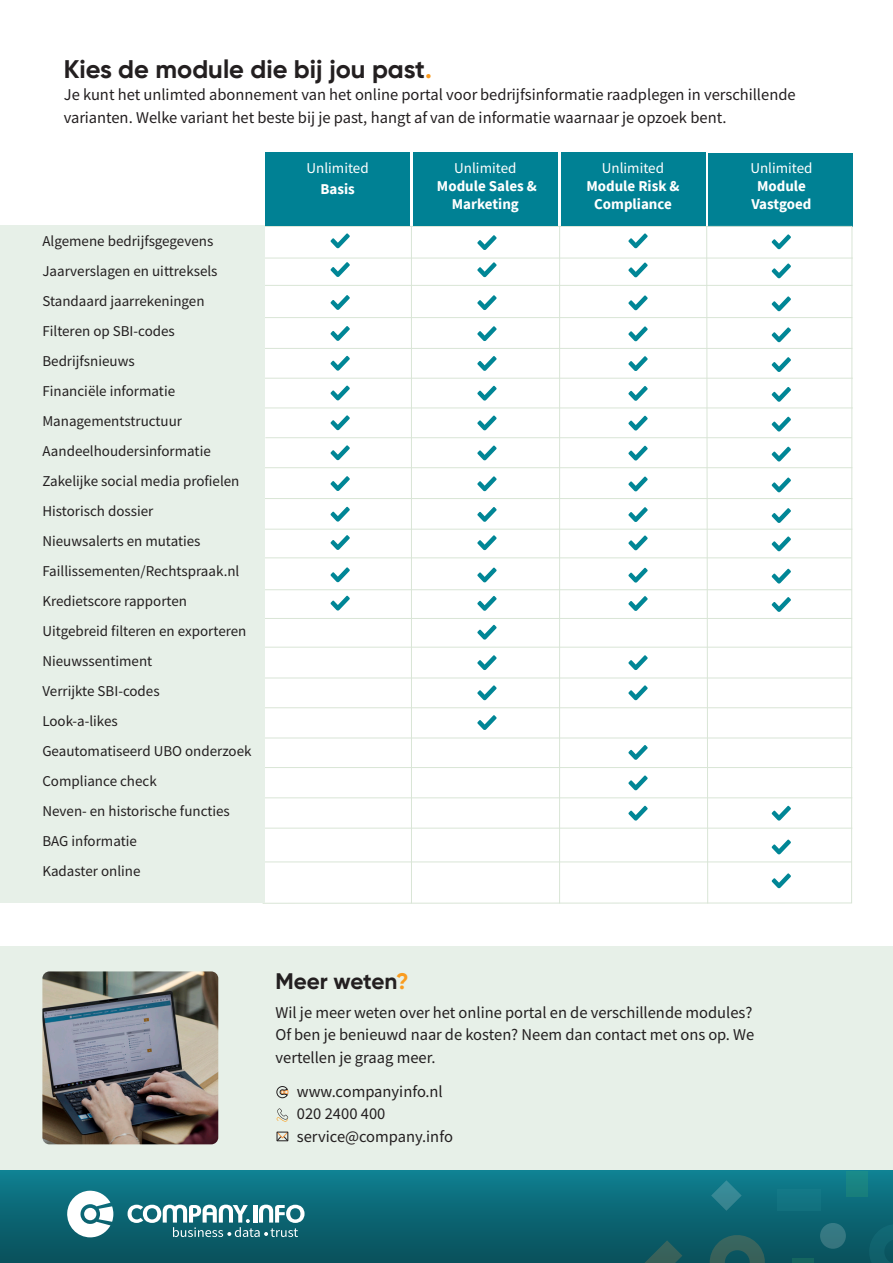
<style>
.page{position:relative;width:893px;height:1263px;background:#fff}
.page>*{position:absolute;margin:0;border:0;box-sizing:border-box;transform-origin:0 0}
.Platte_tekst{font:700 25.5px "Gilroy";color:#231f20}
.Platte_tekst-2{font:700 22.5px "Gilroy";letter-spacing:-.005em;color:#231f20}
.Platte_tekst-3{font:16.5px/22.5px "Source Sans Variable";color:#231f20}
.t1{font:15px "Source Sans Pro";color:#231f20}
.t2{font:700 15px/18px "Source Sans Pro";color:#fff;text-align:center}
.t3{font:15px/18px "Source Sans Pro";color:#fff;text-align:center}
.s1{color:#fa991c}
.s2{font-weight:700}
.s3{color:#fa9c1f}
</style>
<div class="page">
<div style="left:0;top:946px;width:893px;height:225px;background:#e7f0e8"></div>
<hr style="left:261px;top:862px;width:591px;height:1px;background:#d9e5d6">
<hr style="left:262px;top:828px;width:590px;height:1px;background:#d9e5d6">
<hr style="left:262px;top:797px;width:590px;height:1px;background:#d9e5d6">
<hr style="left:262px;top:767px;width:590px;height:1px;background:#d9e5d6">
<hr style="left:261px;top:738px;width:591px;height:1px;background:#d9e5d6">
<hr style="left:262px;top:707px;width:590px;height:1px;background:#d9e5d6">
<hr style="left:262px;top:678px;width:590px;height:1px;background:#d9e5d6">
<hr style="left:262px;top:647px;width:590px;height:1px;background:#d9e5d6">
<hr style="left:262px;top:618px;width:590px;height:1px;background:#d9e5d6">
<hr style="left:263px;top:589px;width:589px;height:1px;background:#d9e5d6">
<hr style="left:261px;top:408px;width:592px;height:1px;background:#d9e5d6">
<hr style="left:261px;top:378px;width:592px;height:1px;background:#d9e5d6">
<hr style="left:262px;top:348px;width:590px;height:1px;background:#d9e5d6">
<hr style="left:261px;top:317px;width:591px;height:1px;background:#d9e5d6">
<hr style="left:262px;top:258px;width:591px;height:1px;background:#d9e5d6">
<hr style="left:261px;top:285px;width:591px;height:1px;background:#d9e5d6">
<hr style="left:261px;top:558px;width:590px;height:1px;background:#d9e5d6">
<hr style="left:263px;top:529px;width:589px;height:1px;background:#d9e5d6">
<hr style="left:261px;top:498px;width:591px;height:1px;background:#d9e5d6">
<hr style="left:261px;top:467px;width:591px;height:1px;background:#d9e5d6">
<hr style="left:265px;top:437px;width:587px;height:1px;background:#d9e5d6">
<div style="left:709px;top:153px;width:144px;height:73px;background:#008194"></div>
<svg style="left:330px;top:295px;width:20px;height:15px"></svg>
<hr style="left:411px;top:227px;width:1px;height:676px;background:#d9e5d6">
<svg style="left:706px;top:226px;width:2px;height:678px"></svg>
<div style="left:0;top:225px;width:265px;height:678px;background:#e7f0e8"></div>
<div style="left:265px;top:152px;width:145px;height:74px;background:#008194"></div>
<div style="left:413px;top:152px;width:145px;height:74px;background:#008194"></div>
<div style="left:561px;top:152px;width:144px;height:74px;background:#008194"></div>
<hr style="left:559px;top:226px;width:1px;height:677px;background:#d9e5d6">
<div style="left:0;top:1171px;width:893px;height:92px;background:linear-gradient(to bottom,#0f7e8f,#094f5a)"></div>
<svg style="left:868px;top:1222px;width:25px;height:41px"></svg>
<div style="left:777px;top:1189px;width:43px;height:21px;background:#137583"></div>
<div style="left:793px;top:1258px;width:21px;height:5px;background:#15655f"></div>
<div style="left:846px;top:1171px;width:22px;height:26px;background:#198383"></div>
<svg style="left:711px;top:1180px;width:31px;height:31px"></svg>
<div style="left:820px;top:1223px;width:26px;height:26px;background:#367881;border-radius:50%"></div>
<svg style="left:636px;top:1240px;width:46px;height:23px"></svg>
<svg style="left:708px;top:1233px;width:58px;height:30px;background:#235d5f"></svg>
<svg style="left:277px;top:1108px;width:11px;height:13px"></svg>
<svg style="left:276px;top:1131px;width:12px;height:10px"></svg>
<div style="left:277px;top:1132px;width:11px;height:9px;border:1px solid #231f20"></div>
<svg style="left:276px;top:1086px;width:12px;height:12px"></svg>
<img style="left:42px;top:971px;width:176px;height:173px">
<svg style="left:66px;top:1190px;width:47px;height:47px"></svg>
<svg style="left:128px;top:1204px;width:177px;height:33px"></svg>
<svg style="left:330px;top:326px;width:20px;height:15px"></svg>
<svg style="left:330px;top:262px;width:20px;height:15px"></svg>
<svg style="left:330px;top:356px;width:20px;height:15px"></svg>
<svg style="left:330px;top:386px;width:20px;height:14px"></svg>
<svg style="left:330px;top:415px;width:20px;height:15px"></svg>
<svg style="left:330px;top:445px;width:20px;height:15px"></svg>
<svg style="left:330px;top:476px;width:20px;height:15px"></svg>
<svg style="left:330px;top:507px;width:20px;height:15px"></svg>
<svg style="left:330px;top:535px;width:20px;height:15px"></svg>
<svg style="left:330px;top:567px;width:20px;height:15px"></svg>
<svg style="left:330px;top:596px;width:20px;height:14px"></svg>
<svg style="left:477px;top:295px;width:20px;height:15px"></svg>
<svg style="left:477px;top:326px;width:20px;height:15px"></svg>
<svg style="left:477px;top:262px;width:20px;height:15px"></svg>
<svg style="left:477px;top:356px;width:20px;height:15px"></svg>
<svg style="left:477px;top:386px;width:20px;height:15px"></svg>
<svg style="left:477px;top:416px;width:20px;height:14px"></svg>
<svg style="left:477px;top:446px;width:20px;height:14px"></svg>
<svg style="left:477px;top:476px;width:20px;height:15px"></svg>
<svg style="left:477px;top:507px;width:20px;height:15px"></svg>
<svg style="left:477px;top:535px;width:20px;height:15px"></svg>
<svg style="left:477px;top:568px;width:20px;height:14px"></svg>
<svg style="left:477px;top:596px;width:20px;height:15px"></svg>
<svg style="left:628px;top:295px;width:20px;height:15px"></svg>
<svg style="left:628px;top:326px;width:20px;height:15px"></svg>
<svg style="left:628px;top:263px;width:20px;height:14px"></svg>
<svg style="left:628px;top:356px;width:20px;height:15px"></svg>
<svg style="left:628px;top:386px;width:20px;height:15px"></svg>
<svg style="left:628px;top:416px;width:20px;height:14px"></svg>
<svg style="left:628px;top:446px;width:20px;height:14px"></svg>
<svg style="left:628px;top:477px;width:20px;height:14px"></svg>
<svg style="left:628px;top:507px;width:20px;height:15px"></svg>
<svg style="left:628px;top:535px;width:20px;height:15px"></svg>
<svg style="left:628px;top:568px;width:20px;height:15px"></svg>
<svg style="left:628px;top:596px;width:20px;height:15px"></svg>
<svg style="left:330px;top:233px;width:20px;height:15px"></svg>
<svg style="left:477px;top:235px;width:20px;height:15px"></svg>
<svg style="left:628px;top:233px;width:20px;height:15px"></svg>
<svg style="left:772px;top:296px;width:19px;height:15px"></svg>
<svg style="left:772px;top:327px;width:19px;height:15px"></svg>
<svg style="left:772px;top:263px;width:19px;height:15px"></svg>
<svg style="left:772px;top:357px;width:19px;height:15px"></svg>
<svg style="left:772px;top:387px;width:19px;height:15px"></svg>
<svg style="left:772px;top:417px;width:19px;height:14px"></svg>
<svg style="left:772px;top:447px;width:19px;height:14px"></svg>
<svg style="left:772px;top:478px;width:19px;height:14px"></svg>
<svg style="left:772px;top:508px;width:19px;height:15px"></svg>
<svg style="left:772px;top:536px;width:19px;height:15px"></svg>
<svg style="left:772px;top:569px;width:19px;height:14px"></svg>
<svg style="left:772px;top:597px;width:19px;height:15px"></svg>
<svg style="left:772px;top:234px;width:19px;height:15px"></svg>
<svg style="left:477px;top:625px;width:20px;height:15px"></svg>
<svg style="left:477px;top:655px;width:20px;height:15px"></svg>
<svg style="left:477px;top:685px;width:20px;height:15px"></svg>
<svg style="left:477px;top:715px;width:20px;height:15px"></svg>
<svg style="left:628px;top:655px;width:20px;height:15px"></svg>
<svg style="left:628px;top:685px;width:20px;height:15px"></svg>
<svg style="left:628px;top:745px;width:20px;height:15px"></svg>
<svg style="left:628px;top:775px;width:20px;height:15px"></svg>
<svg style="left:628px;top:806px;width:20px;height:14px"></svg>
<svg style="left:772px;top:840px;width:19px;height:14px"></svg>
<svg style="left:772px;top:873px;width:19px;height:15px"></svg>
<svg style="left:772px;top:806px;width:19px;height:14px"></svg>
<p class="Platte_tekst" style="left:64px;top:53px;width:370px">Kies de module die bij jou past<span class="s1">.</span></p>
<p class="Platte_tekst-3" style="left:64px;top:84px;width:733px">Je kunt het unlimted abonnement van het online portal voor bedrijfsinformatie raadplegen in verschillende varianten. Welke variant het beste bij je past, hangt af van de informatie waarnaar je opzoek bent.</p>
<p class="t3" style="left:750px;top:159px;width:64px">Unlimited<br><span class="s2">Module</span></p>
<p class="t2" style="left:751px;top:195px;width:62px">Vastgoed</p>
<p class="t1" style="left:42px;top:231px;width:172px">Algemene bedrijfsgegevens</p>
<p class="t1" style="left:42px;top:261px;width:177px">Jaarverslagen en uittreksels</p>
<p class="t1" style="left:42px;top:291px;width:164px">Standaard jaarrekeningen</p>
<p class="t1" style="left:42px;top:321px;width:134px">Filteren op SBI-codes</p>
<p class="t1" style="left:42px;top:351px;width:94px">Bedrijfsnieuws</p>
<p class="t1" style="left:42px;top:381px;width:134px">Financiële informatie</p>
<p class="t1" style="left:42px;top:411px;width:141px">Managementstructuur</p>
<p class="t1" style="left:42px;top:441px;width:170px">Aandeelhoudersinformatie</p>
<p class="t1" style="left:42px;top:471px;width:199px">Zakelijke social media profielen</p>
<p class="t1" style="left:42px;top:501px;width:112px">Historisch dossier</p>
<p class="t1" style="left:42px;top:531px;width:160px">Nieuwsalerts en mutaties</p>
<p class="t1" style="left:42px;top:561px;width:199px">Faillissementen/Rechtspraak.nl</p>
<p class="t1" style="left:42px;top:591px;width:146px">Kredietscore rapporten</p>
<p class="t1" style="left:42px;top:621px;width:206px">Uitgebreid filteren en exporteren</p>
<p class="t1" style="left:42px;top:651px;width:111px">Nieuwssentiment</p>
<p class="t1" style="left:42px;top:681px;width:119px">Verrijkte SBI-codes</p>
<p class="t1" style="left:42px;top:711px;width:77px">Look-a-likes</p>
<p class="t1" style="left:42px;top:741px;width:211px">Geautomatiseerd UBO onderzoek</p>
<p class="t1" style="left:42px;top:771px;width:116px">Compliance check</p>
<p class="t1" style="left:42px;top:801px;width:189px">Neven- en historische functies</p>
<p class="t1" style="left:42px;top:831px;width:96px">BAG informatie</p>
<p class="t1" style="left:42px;top:861px;width:100px">Kadaster online</p>
<p class="t3" style="left:602px;top:159px;width:64px">Unlimited</p>
<p class="t2" style="left:586px;top:177px;width:95px">Module Risk &amp;<br>Compliance</p>
<p class="t3" style="left:454px;top:159px;width:64px">Unlimited</p>
<p class="t2" style="left:437px;top:177px;width:101px">Module Sales &amp;<br>Marketing</p>
<p class="t3" style="left:307px;top:157px;width:64px;line-height:21px">Unlimited<br><span class="s2">Basis</span></p>
<p class="Platte_tekst-2" style="left:276px;top:967px;width:135px">Meer weten<span class="s3">?</span></p>
<p class="Platte_tekst-3" style="left:276px;top:1001px;width:480px">Wil je meer weten over het online portal en de verschillende modules?<br>Of ben je benieuwd naar de kosten? Neem dan contact met ons op. We vertellen je graag meer.</p>
<p class="Platte_tekst-3" style="left:297px;top:1080px;width:147px">www.companyinfo.nl</p>
<p class="Platte_tekst-3" style="left:297px;top:1102px;width:90px">020 2400 400</p>
<p class="Platte_tekst-3" style="left:297px;top:1125px;width:158px">service@company.info</p>
</div>
